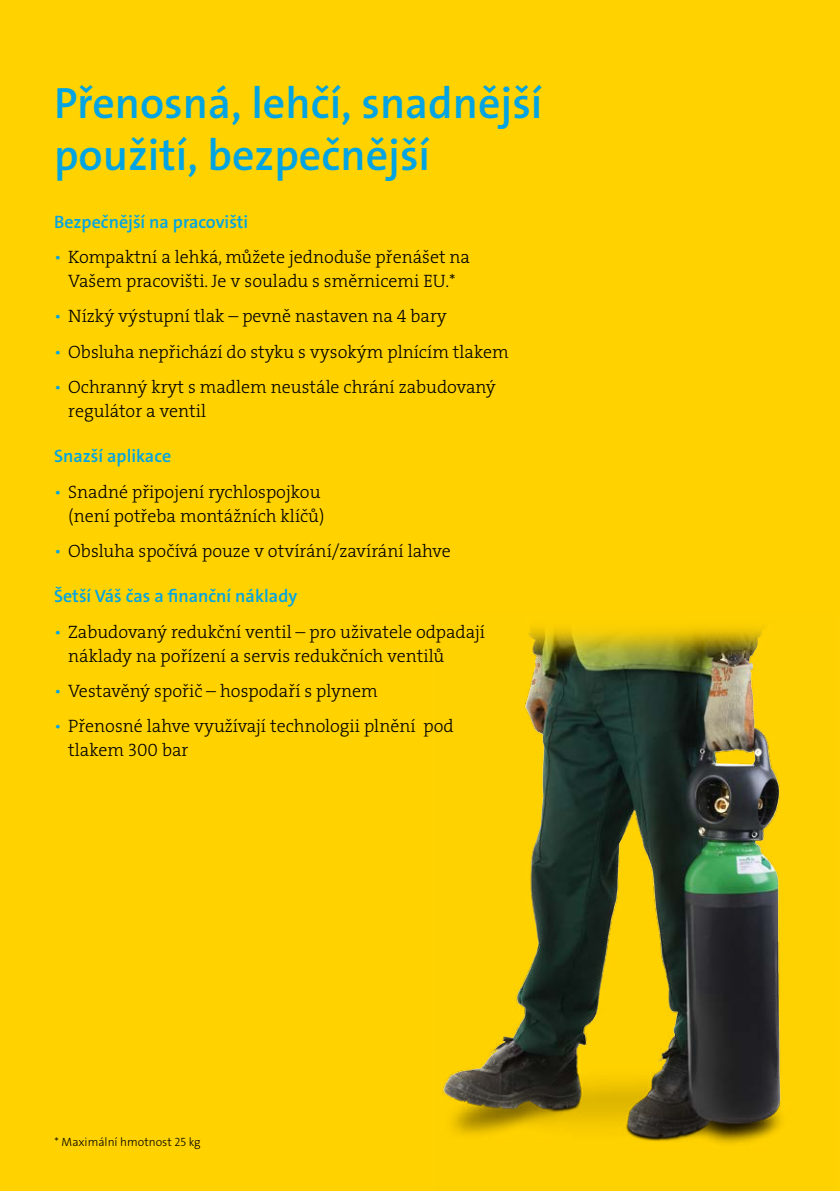
<style>
.page{position:relative;width:840px;height:1191px;background:#fff}
.page>*{position:absolute;margin:0;border:0;box-sizing:border-box;transform-origin:0 0}
.t1{font:600 44px/52px "The Sans LF";color:#00a4e3}
.t2{font:18px/24px "The Serif LP3 Lig";color:#000}
.t3{font:600 18px "The Sans LF";color:#00a4e3}
.t4{font:300 12px "The Sans LF";color:#000}
.s1{color:#00a4e3}
</style>
<div class="page">
<div style="left:0;top:0;width:839px;height:1191px;background:#ffd200"></div>
<img style="left:443px;top:627px;width:338px;height:517px">
<h1 class="t1" style="left:54px;top:77px;width:489px">Přenosná, lehčí, snadnější použití, bezpečnější</h1>
<p class="t3" style="left:54px;top:210px;width:196px">Bezpečnější na pracovišti</p>
<p class="t2" style="left:54px;top:245px;width:417px;text-align:center"><span class="s1">•</span> Kompaktní a lehká, můžete jednoduše přenášet na<br>Vašem pracovišti. Je v souladu s směrnicemi EU.*</p>
<p class="t2" style="left:54px;top:304px;width:394px"><span class="s1">•</span> Nízký výstupní tlak – pevně nastaven na 4 bary</p>
<p class="t2" style="left:54px;top:340px;width:456px"><span class="s1">•</span> Obsluha nepřichází do styku s vysokým plnícím tlakem</p>
<p class="t2" style="left:68px;top:375px;width:429px;text-indent:-14px"><span class="s1">•</span> Ochranný kryt s madlem neustále chrání zabudovaný regulátor a ventil</p>
<p class="t3" style="left:54px;top:445px;width:119px">Snazší aplikace</p>
<p class="t2" style="left:54px;top:480px;width:272px;text-align:right"><span class="s1">•</span> Snadné připojení rychlospojkou (není potřeba montážních klíčů)</p>
<p class="t2" style="left:54px;top:539px;width:398px"><span class="s1">•</span> Obsluha spočívá pouze v otvírání/zavírání lahve</p>
<p class="t3" style="left:54px;top:585px;width:244px">Šetší Váš čas a finanční náklady</p>
<p class="t2" style="left:68px;top:620px;width:418px;text-indent:-14px"><span class="s1">•</span> Zabudovaný redukční ventil – pro uživatele odpadají náklady na pořízení a servis redukčních ventilů</p>
<p class="t2" style="left:54px;top:679px;width:325px"><span class="s1">•</span> Vestavěný spořič – hospodaří s plynem</p>
<p class="t2" style="left:68px;top:714px;width:387px;text-indent:-14px"><span class="s1">•</span> Přenosné lahve využívají technologii plnění pod tlakem 300 bar</p>
<p class="t4" style="left:55px;top:1133px;width:147px">* Maximální hmotnost 25 kg</p>
</div>
